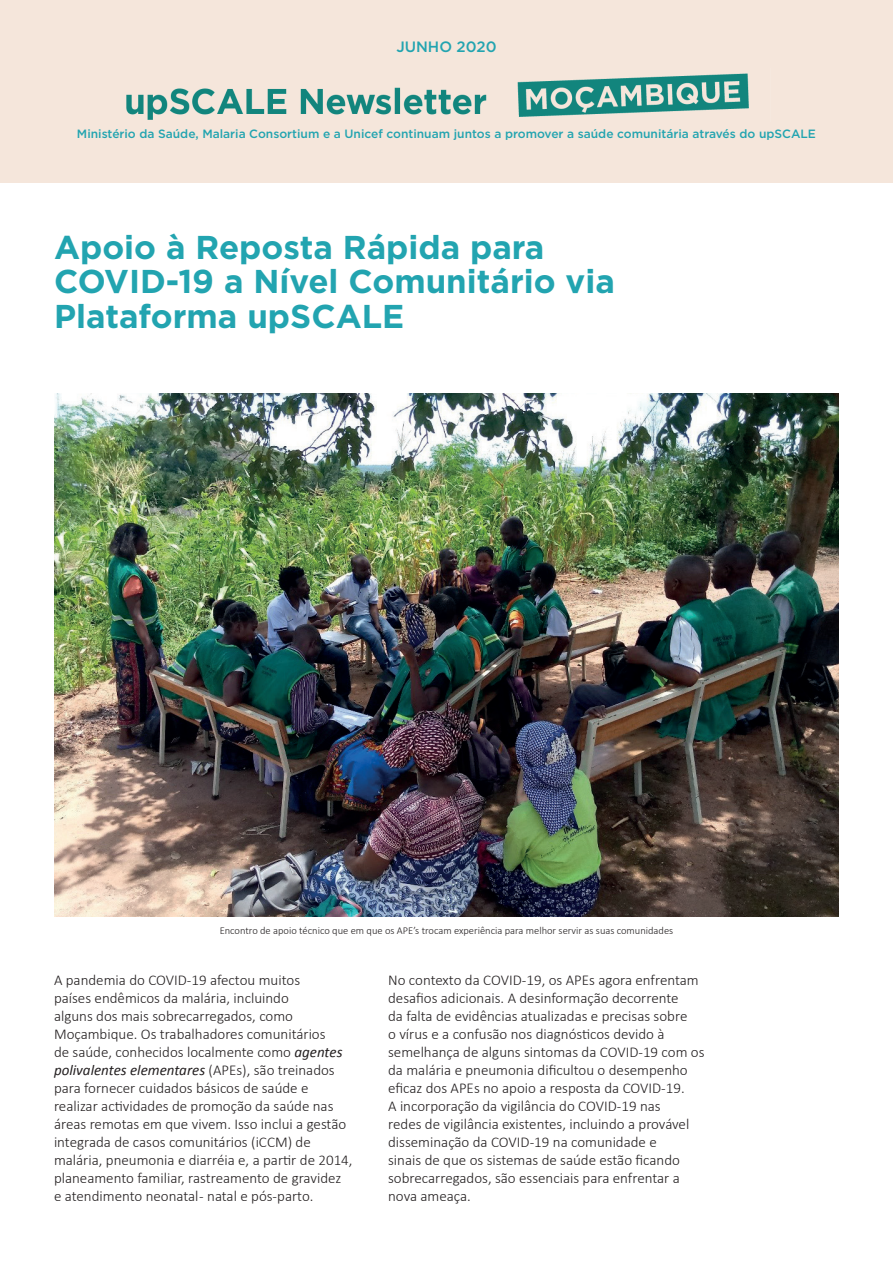
<style>
.page{position:relative;width:893px;height:1263px;background:#fff}
.page>*{position:absolute;margin:0;border:0;box-sizing:border-box;transform-origin:0 0}
.t1{font:700 33px/34.5px "Gotham";color:#22a4b0}
.t2{font:300 15px/18px "Calibri";color:#231f20}
.t3{font:500 15px "Gotham";color:#22a4b0}
.t4{font:500 12px "Gotham";color:#22a4b0}
.t5{font:300 10.5px "Calibri";color:#231f20}
.s1{font-weight:400;font-style:italic}
</style>
<div class="page">
<img style="left:54px;top:393px;width:785px;height:523px">
<div style="left:0;top:0;width:893px;height:183px;background:#f5e6db"></div>
<img style="left:126px;top:73px;width:623px;height:47px">
<p class="t3" style="left:396px;top:37px;width:102px">JUNHO 2020</p>
<p class="t4" style="left:77px;top:126px;width:740px">Ministério da Saúde, Malaria Consortium e a Unicef continuam juntos a promover a saúde comunitária através do upSCALE</p>
<h1 class="t1" style="left:54px;top:229px;width:562px">Apoio à Reposta Rápida para<br>COVID-19 a Nível Comunitário via<br>Plataforma upSCALE</h1>
<p class="t5" style="left:220px;top:924px;width:455px">Encontro de apoio técnico que em que os APE’s trocam experiência para melhor servir as suas comunidades</p>
<p class="t2" style="left:54px;top:971px;width:300px">A pandemia do COVID-19 afectou muitos<br>países endêmicos da malária, incluindo<br>alguns dos mais sobrecarregados, como Moçambique. Os trabalhadores comunitários<br>de saúde, conhecidos localmente como <span class="s1">agentes polivalentes elementares</span> (APEs), são treinados para fornecer cuidados básicos de saúde e realizar actividades de promoção da saúde nas áreas remotas em que vivem. Isso inclui a gestão integrada de casos comunitários (iCCM) de malária, pneumonia e diarréia e, a partir de 2014, planeamento familiar, rastreamento de gravidez<br>e atendimento neonatal- natal e pós-parto.</p>
<p class="t2" style="left:388px;top:971px;width:318px">No contexto da COVID-19, os APEs agora enfrentam desafios adicionais. A desinformação decorrente<br>da falta de evidências atualizadas e precisas sobre<br>o vírus e a confusão nos diagnósticos devido à semelhança de alguns sintomas da COVID-19 com os da malária e pneumonia dificultou o desempenho eficaz dos APEs no apoio a resposta da COVID-19.<br>A incorporação da vigilância do COVID-19 nas<br>redes de vigilância existentes, incluindo a provável disseminação da COVID-19 na comunidade e<br>sinais de que os sistemas de saúde estão ficando sobrecarregados, são essenciais para enfrentar a nova ameaça.</p>
</div>
